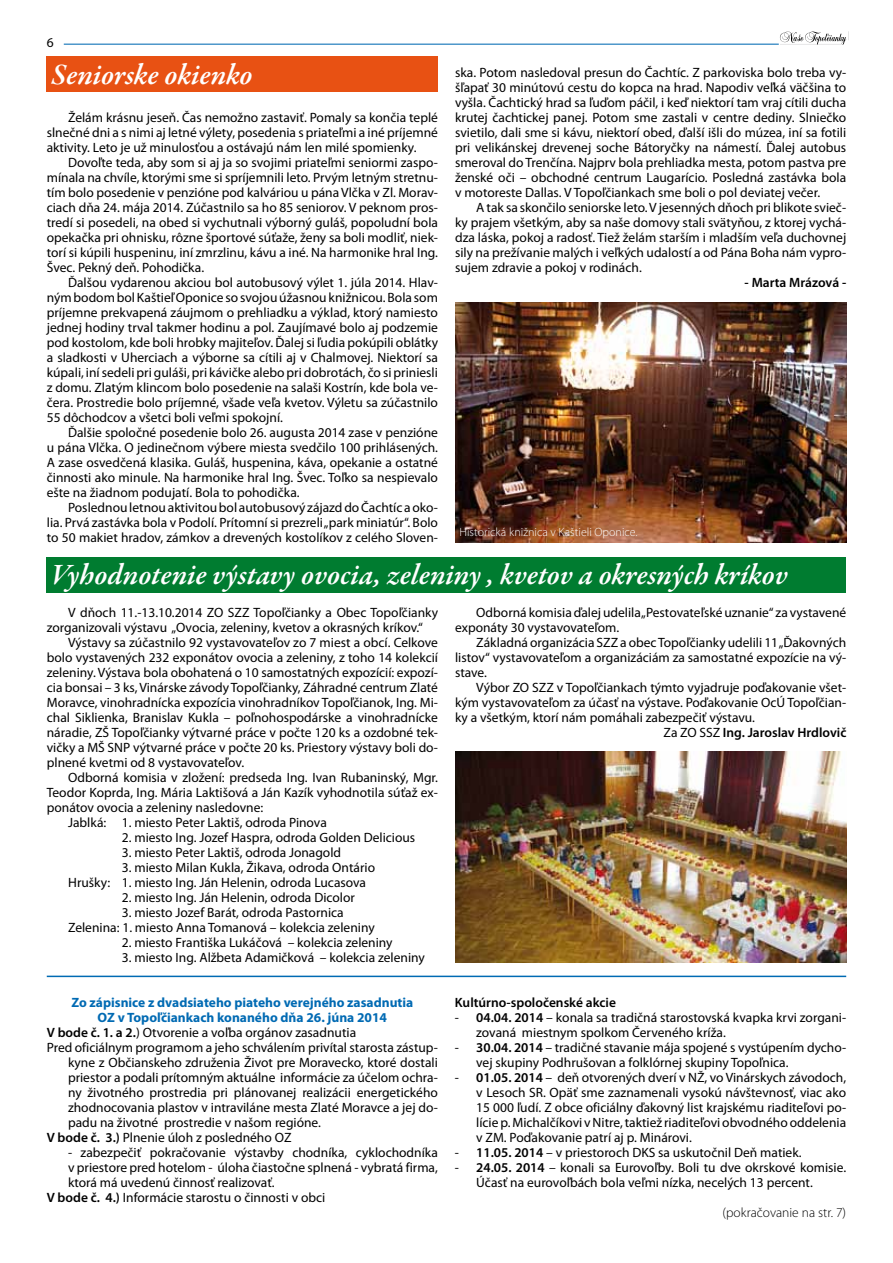
<style>
.page{position:relative;width:893px;height:1263px;background:#fff}
.page>*{position:absolute;margin:0;border:0;box-sizing:border-box;transform-origin:0 0}
.t1{font:italic 600 30px "Garamond Premr Pro";letter-spacing:-.005em;color:#fff}
.t2{font:13.5px/15px "Myriad Pro";color:#000;text-align:justify}
.t3{font:700 13.5px "Myriad Pro";color:#006ab3}
.t4{font:600 13.5px "Myriad Pro";color:#000}
.t5{font:300 13.5px "Myriad Pro";color:#000}
.t6{font:300 12px "Myriad Pro";color:#fff}
.s1{font-weight:600}
.s2{font-weight:400}
</style>
<div class="page">
<svg style="left:780px;top:32px;width:66px;height:13px"></svg>
<hr style="left:64px;top:44px;width:715px;height:1px;background:#006ab3">
<div style="left:47px;top:57px;width:391px;height:35px;background:#e85113"></div>
<div style="left:47px;top:557px;width:799px;height:35px;background:#007c30"></div>
<img style="left:455px;top:752px;width:391px;height:210px">
<img style="left:455px;top:302px;width:391px;height:240px">
<hr style="left:47px;top:976px;width:799px;height:1px;background:#006ab3">
<p class="t2" style="left:47px;top:35px;width:8px">6</p>
<h1 class="t1" style="left:51px;top:56px;width:203px">Seniorske okienko</h1>
<p class="t2" style="left:47px;top:110px;width:393px;text-indent:21px">Želám krásnu jeseň. Čas nemožno zastaviť. Pomaly sa končia teplé slnečné dni a s nimi aj letné výlety, posedenia s priateľmi a iné príjemné aktivity. Leto je už minulosťou a ostávajú nám len milé spomienky.</p>
<p class="t2" style="left:47px;top:155px;width:393px;text-indent:21px">Dovoľte teda, aby som si aj ja so svojimi priateľmi seniormi zaspo&shy;mínala na chvíle, ktorými sme si spríjemnili leto. Prvým letným stretnu&shy;tím bolo posedenie v penzióne pod kalváriou u pána Vlčka v Zl. Morav&shy;ciach dňa 24. mája 2014. Zúčastnilo sa ho 85 seniorov. V peknom pros&shy;tredí si posedeli, na obed si vychutnali výborný guláš, popoludní bola opekačka pri ohnisku, rôzne športové súťaže, ženy sa boli modliť, niek&shy;torí si kúpili huspeninu, iní zmrzlinu, kávu a iné. Na harmonike hral Ing.<br>Švec. Pekný deň. Pohodička.</p>
<p class="t2" style="left:47px;top:275px;width:393px;text-indent:21px">Ďalšou vydarenou akciou bol autobusový výlet 1. júla 2014. Hlav&shy;ným bodom bol Kaštieľ Oponice so svojou úžasnou knižnicou. Bola som príjemne prekvapená záujmom o prehliadku a výklad, ktorý namiesto jednej hodiny trval takmer hodinu a pol. Zaujímavé bolo aj podzemie pod kostolom, kde boli hrobky majiteľov. Ďalej si ľudia pokúpili oblátky a sladkosti v Uherciach a výborne sa cítili aj v Chalmovej. Niektorí sa kúpali, iní sedeli pri guláši, pri kávičke alebo pri dobrotách, čo si priniesli z domu. Zlatým klincom bolo posedenie na salaši Kostrín, kde bola ve&shy;čera. Prostredie bolo príjemné, všade veľa kvetov. Výletu sa zúčastnilo 55 dôchodcov a všetci boli veľmi spokojní.</p>
<p class="t2" style="left:47px;top:425px;width:393px;text-indent:21px">Ďalšie spoločné posedenie bolo 26. augusta 2014 zase v penzióne u pána Vlčka. O jedinečnom výbere miesta svedčilo 100 prihlásených.<br>A zase osvedčená klasika. Guláš, huspenina, káva, opekanie a ostatné činnosti ako minule. Na harmonike hral Ing. Švec. Toľko sa nespievalo ešte na žiadnom podujatí. Bola to pohodička.</p>
<p class="t2" style="left:47px;top:500px;width:393px;text-indent:21px">Poslednou letnou aktivitou bol autobusový zájazd do Čachtíc a oko&shy;lia. Prvá zastávka bola v Podolí. Prítomní si prezreli „park miniatúr“. Bolo to 50 makiet hradov, zámkov a drevených kostolíkov z celého Sloven-</p>
<p class="t2" style="left:455px;top:65px;width:393px">ska. Potom nasledoval presun do Čachtíc. Z parkoviska bolo treba vy&shy;šľapať 30 minútovú cestu do kopca na hrad. Napodiv veľká väčšina to vyšla. Čachtický hrad sa ľuďom páčil, i keď niektorí tam vraj cítili ducha krutej čachtickej panej. Potom sme zastali v centre dediny. Slniečko svietilo, dali sme si kávu, niektorí obed, ďalší išli do múzea, iní sa fotili pri velikánskej drevenej soche Bátoryčky na námestí. Ďalej autobus smeroval do Trenčína. Najprv bola prehliadka mesta, potom pastva pre ženské oči – obchodné centrum Laugarício. Posledná zastávka bola v motoreste Dallas. V Topoľčiankach sme boli o pol deviatej večer.</p>
<p class="t2" style="left:455px;top:200px;width:393px;text-indent:21px">A tak sa skončilo seniorske leto. V jesenných dňoch pri blikote svieč&shy;ky prajem všetkým, aby sa naše domovy stali svätyňou, z ktorej vychá&shy;dza láska, pokoj a radosť. Tiež želám starším i mladším veľa duchovnej sily na prežívanie malých i veľkých udalostí a od Pána Boha nám vypro&shy;sujem zdravie a pokoj v rodinách.</p>
<p class="t4" style="left:745px;top:274px;width:103px">- Marta Mrázová -</p>
<p class="t6" style="left:459px;top:525px;width:180px">Historická knižnica v Kaštieli Oponice.</p>
<h1 class="t1" style="left:51px;top:556px;width:738px">Vyhodnotenie výstavy ovocia, zeleniny , kvetov a okresných kríkov</h1>
<p class="t2" style="left:47px;top:605px;width:393px;text-indent:21px">V dňoch 11.-13.10.2014 ZO SZZ Topoľčianky a Obec Topoľčianky zorganizovali výstavu „Ovocia, zeleniny, kvetov a okrasných kríkov.“</p>
<p class="t2" style="left:47px;top:635px;width:393px;text-indent:21px">Výstavy sa zúčastnilo 92 vystavovateľov zo 7 miest a obcí. Celkove bolo vystavených 232 exponátov ovocia a zeleniny, z toho 14 kolekcií zeleniny. Výstava bola obohatená o 10 samostatných expozícií: expozí&shy;cia bonsai – 3 ks, Vinárske závody Topoľčianky, Záhradné centrum Zlaté Moravce, vinohradnícka expozícia vinohradníkov Topoľčianok, Ing. Mi&shy;chal Siklienka, Branislav Kukla – poľnohospodárske a vinohradnícke náradie, ZŠ Topoľčianky výtvarné práce v počte 120 ks a ozdobné tek&shy;vičky a MŠ SNP výtvarné práce v počte 20 ks. Priestory výstavy boli do&shy;plnené kvetmi od 8 vystavovateľov.</p>
<p class="t2" style="left:68px;top:770px;width:371px">Odborná komisia v zložení: predseda Ing. Ivan Rubaninský, Mgr.</p>
<p class="t2" style="left:47px;top:785px;width:393px">Teodor Koprda, Ing. Mária Laktišová a Ján Kazík vyhodnotila súťaž ex-</p>
<p class="t2" style="left:47px;top:800px;width:218px">ponátov ovocia a zeleniny nasledovne:</p>
<p class="t2" style="left:68px;top:815px;width:260px">Jablká: 1. miesto Peter Laktiš, odroda Pinova</p>
<p class="t2" style="left:122px;top:830px;width:295px">2. miesto Ing. Jozef Haspra, odroda Golden Delicious</p>
<p class="t2" style="left:122px;top:845px;width:221px">3. miesto Peter Laktiš, odroda Jonagold</p>
<p class="t2" style="left:68px;top:860px;width:308px;text-indent:54px">3. miesto Milan Kukla, Žikava, odroda Ontário<br>Hrušky: 1. miesto Ing. Ján Helenin, odroda Lucasova</p>
<p class="t2" style="left:122px;top:890px;width:235px">2. miesto Ing. Ján Helenin, odroda Dicolor</p>
<p class="t2" style="left:68px;top:905px;width:308px;text-indent:54px">3. miesto Jozef Barát, odroda Pastornica<br>Zelenina: 1. miesto Anna Tomanová – kolekcia zeleniny</p>
<p class="t2" style="left:122px;top:935px;width:272px">2. miesto Františka Lukáčová – kolekcia zeleniny</p>
<p class="t2" style="left:122px;top:950px;width:305px">3. miesto Ing. Alžbeta Adamičková – kolekcia zeleniny</p>
<p class="t3" style="left:71px;top:994px;width:343px">Zo zápisnice z dvadsiateho piateho verejného zasadnutia</p>
<p class="t3" style="left:98px;top:1009px;width:291px">OZ v Topoľčiankach konaného dňa 26. júna 2014</p>
<p class="t2" style="left:47px;top:1025px;width:311px"><span class="s1">V bode č. 1. a 2.</span>) Otvorenie a voľba orgánov zasadnutia</p>
<p class="t2" style="left:47px;top:1040px;width:393px">Pred oficiálnym programom a jeho schválením privítal starosta zástup-</p>
<p class="t2" style="left:68px;top:1055px;width:371px">kyne z Občianskeho združenia Život pre Moravecko, ktoré dostali</p>
<p class="t2" style="left:68px;top:1070px;width:371px">priestor a podali prítomným aktuálne informácie za účelom ochra-</p>
<p class="t2" style="left:68px;top:1085px;width:371px">ny životného prostredia pri plánovanej realizácii energetického</p>
<p class="t2" style="left:68px;top:1100px;width:371px">zhodnocovania plastov v intraviláne mesta Zlaté Moravce a jej do-</p>
<p class="t2" style="left:68px;top:1115px;width:254px">padu na životné prostredie v našom regióne.</p>
<p class="t2" style="left:47px;top:1130px;width:246px"><span class="s1">V bode č. 3.)</span> Plnenie úloh z posledného OZ</p>
<p class="t2" style="left:68px;top:1145px;width:371px">- zabezpečiť pokračovanie výstavby chodníka, cyklochodníka</p>
<p class="t2" style="left:68px;top:1160px;width:371px">v priestore pred hotelom - úloha čiastočne splnená - vybratá firma,</p>
<p class="t2" style="left:68px;top:1175px;width:208px">ktorá má uvedenú činnosť realizovať.</p>
<p class="t2" style="left:47px;top:1190px;width:280px"><span class="s1">V bode č. 4.)</span> Informácie starostu o činnosti v obci</p>
<p class="t2" style="left:455px;top:605px;width:393px;text-indent:21px">Odborná komisia ďalej udelila „Pestovateľské uznanie“ za vystavené exponáty 30 vystavovateľom.</p>
<p class="t2" style="left:455px;top:635px;width:393px;text-indent:21px">Základná organizácia SZZ a obec Topoľčianky udelili 11 „Ďakovných listov“ vystavovateľom a organizáciám za samostatné expozície na vý&shy;stave.</p>
<p class="t2" style="left:476px;top:680px;width:371px">Výbor ZO SZZ v Topoľčiankach týmto vyjadruje poďakovanie všet-</p>
<p class="t2" style="left:455px;top:695px;width:393px">kým vystavovateľom za účasť na výstave. Poďakovanie OcÚ Topoľčian-</p>
<p class="t2" style="left:455px;top:710px;width:302px">ky a všetkým, ktorí nám pomáhali zabezpečiť výstavu.</p>
<p class="t4" style="left:664px;top:724px;width:184px"><span class="s2">Za ZO SSZ</span> Ing. Jaroslav Hrdlovič</p>
<p class="t4" style="left:455px;top:994px;width:162px">Kultúrno-spoločenské akcie</p>
<p class="t2" style="left:476px;top:1010px;width:371px;text-indent:-21px">- <span class="s1">04.04. 2014</span> – konala sa tradičná starostovská kvapka krvi zorgani&shy;zovaná miestnym spolkom Červeného kríža.</p>
<p class="t2" style="left:476px;top:1040px;width:371px;text-indent:-21px">- <span class="s1">30.04. 2014</span> – tradičné stavanie mája spojené s vystúpením dycho&shy;vej skupiny Podhrušovan a folklórnej skupiny Topoľnica.</p>
<p class="t2" style="left:476px;top:1070px;width:371px;text-indent:-21px">- <span class="s1">01.05. 2014</span> – deň otvorených dverí v NŽ, vo Vinárskych závodoch, v Lesoch SR. Opäť sme zaznamenali vysokú návštevnosť, viac ako 15 000 ľudí. Z obce oficiálny ďakovný list krajskému riaditeľovi po&shy;lície p. Michalčíkovi v Nitre, taktiež riaditeľovi obvodného oddelenia v ZM. Poďakovanie patrí aj p. Minárovi.</p>
<p class="t2" style="left:455px;top:1145px;width:348px">- <span class="s1">11.05. 2014</span> – v priestoroch DKS sa uskutočnil Deň matiek.</p>
<p class="t2" style="left:476px;top:1160px;width:371px;text-indent:-21px">- <span class="s1">24.05. 2014</span> – konali sa Eurovoľby. Boli tu dve okrskové komisie.<br>Účasť na eurovoľbách bola veľmi nízka, necelých 13 percent.</p>
<p class="t5" style="left:722px;top:1205px;width:125px">(pokračovanie na str. 7)</p>
</div>
